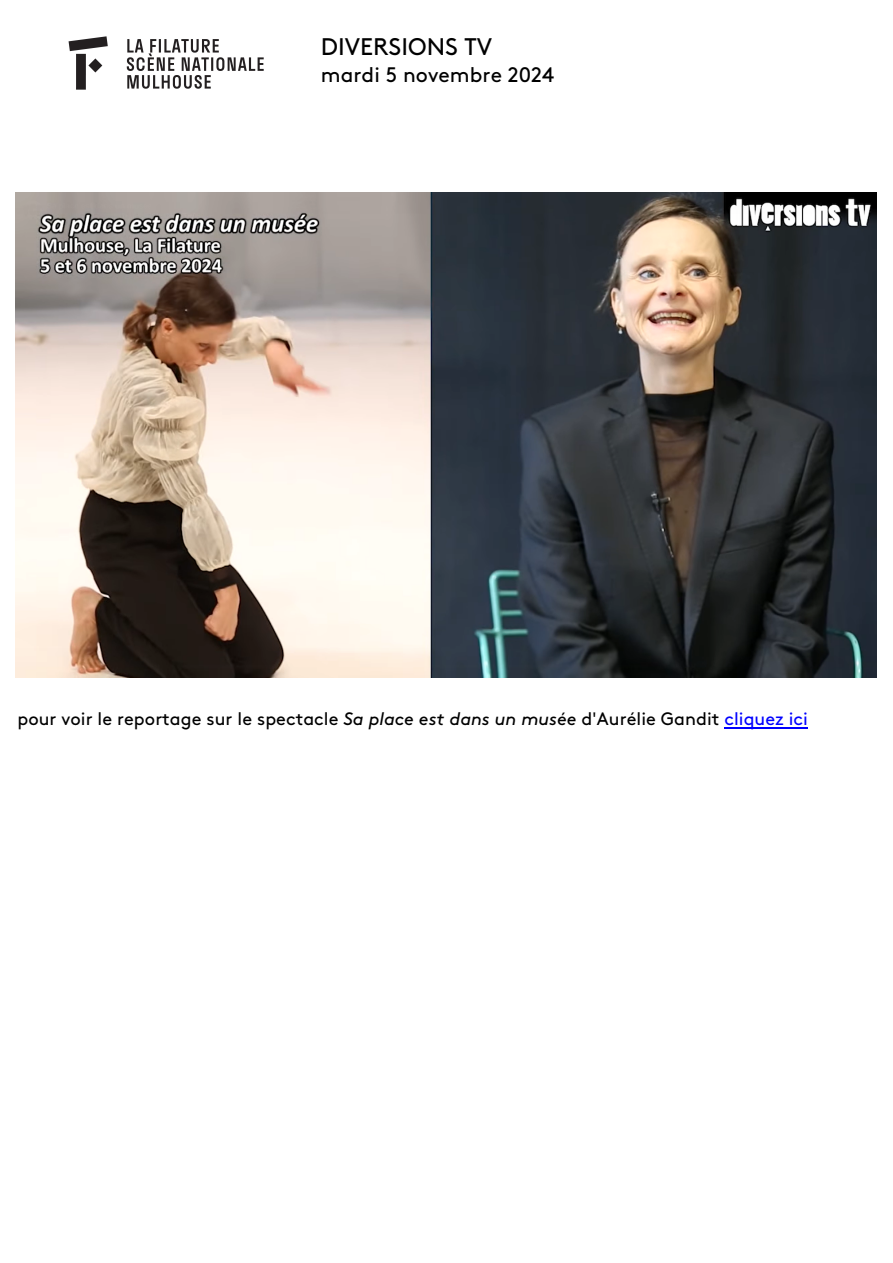
<style>
.page{position:relative;width:893px;height:1263px;background:#fff}
.page>*{position:absolute;margin:0;border:0;box-sizing:border-box;transform-origin:0 0}
.t1{font:24px "Brown Std";color:#000}
.t2{font:21px "Brown Std";color:#000}
.t3{font:18px "Brown Std";letter-spacing:.005em;color:#000}
.s1{font-style:italic}
.s2{color:#00f}
</style>
<div class="page">
<img style="left:68px;top:32px;width:211px;height:77px">
<img style="left:15px;top:192px;width:862px;height:485px">
<hr style="left:724px;top:728px;width:84px;height:1px;background:#00f">
<h1 class="t1" style="left:321px;top:33px;width:173px">DIVERSIONS TV</h1>
<p class="t2" style="left:321px;top:62px;width:235px">mardi 5 novembre 2024</p>
<p class="t3" style="left:17px;top:708px;width:792px">pour voir le reportage sur le spectacle <span class="s1">Sa place est dans un musée</span> d'Aurélie Gandit <span class="s2">cliquez ici</span></p>
</div>
